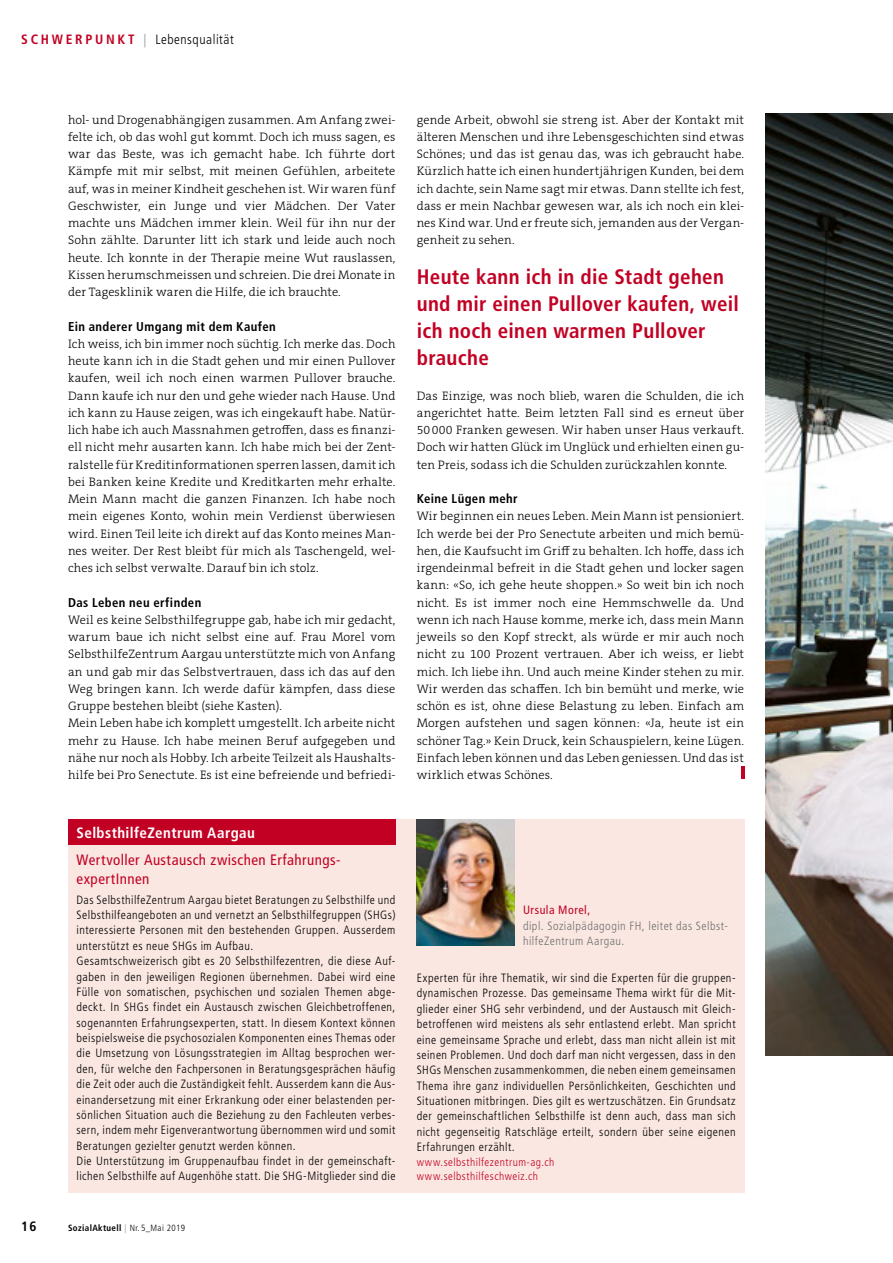
<style>
.page{position:relative;width:893px;height:1263px;background:#fff}
.page>*{position:absolute;margin:0;border:0;box-sizing:border-box;transform-origin:0 0}
.t1{font:700 condensed 21px/27px "Frutiger";letter-spacing:.015em;color:#c20023}
.t2{font:condensed 15px/19.5px "Frutiger";letter-spacing:.03em;color:#c20023}
.t3{font:700 condensed 15px "Frutiger";letter-spacing:.03em;color:#fff}
.t4{font:300 condensed 13.5px "Frutiger";letter-spacing:.04em;color:#000}
.t5{font:700 condensed 13.5px "Frutiger";color:#000}
.t6{font:700 condensed 12.75px "Frutiger";letter-spacing:.03em;color:#000}
.t7{font:300 12.3px/17.2px "The Serif B W3";letter-spacing:.015em;color:#000;text-align:justify}
.t8{font:300 condensed 12px/15.3px "Frutiger";letter-spacing:.04em;color:#000}
.t9{font:300 condensed 12px/15.3px "Frutiger";letter-spacing:.04em;color:#6f7070}
.t10{font:condensed 12px "Frutiger";letter-spacing:.04em;color:#c20023}
.t11{font:300 condensed 11.25px/14.7px "Frutiger";letter-spacing:.045em;color:#c20023}
.t12{font:700 condensed 9px "Frutiger";letter-spacing:.04em;color:#000}
.s1{font-weight:700;color:#c20023}
.s2{font-weight:700;color:#b1b4b4}
.s3{color:#b1b4b4}
.s4{font-weight:300}
</style>
<div class="page">
<svg style="left:741px;top:766px;width:3px;height:13px"></svg>
<div style="left:68px;top:819px;width:676px;height:374px;background:#fae7e1"></div>
<div style="left:68px;top:819px;width:327px;height:26px;background:#c20023"></div>
<img style="left:417px;top:819px;width:97px;height:126px">
<img style="left:765px;top:113px;width:128px;height:942px">
<p class="t4" style="left:21px;top:32px;width:214px"><span class="s1">S C H W E R P U N K T</span> <span class="s2">|</span> Lebensqualität</p>
<p class="t7" style="left:68px;top:111px;width:329px">hol- und Drogenabhängigen zusammen. Am Anfang zwei&shy;felte ich, ob das wohl gut kommt. Doch ich muss sagen, es war das Beste, was ich gemacht habe. Ich führte dort Kämpfe mit mir selbst, mit meinen Gefühlen, arbeitete auf, was in meiner Kindheit geschehen ist. Wir waren fünf Geschwister, ein Junge und vier Mädchen. Der Vater machte uns Mädchen immer klein. Weil für ihn nur der Sohn zählte. Darunter litt ich stark und leide auch noch heute. Ich konnte in der Therapie meine Wut rauslassen, Kissen herumschmeissen und schreien. Die drei Monate in der Tagesklinik waren die Hilfe, die ich brauchte.</p>
<p class="t6" style="left:68px;top:319px;width:209px">Ein anderer Umgang mit dem Kaufen</p>
<p class="t7" style="left:68px;top:335px;width:329px">Ich weiss, ich bin immer noch süchtig. Ich merke das. Doch heute kann ich in die Stadt gehen und mir einen Pullover kaufen, weil ich noch einen warmen Pullover brauche.<br>Dann kaufe ich nur den und gehe wieder nach Hause. Und ich kann zu Hause zeigen, was ich eingekauft habe. Natür&shy;lich habe ich auch Massnahmen getroffen, dass es finanzi&shy;ell nicht mehr ausarten kann. Ich habe mich bei der Zent&shy;ralstelle für Kreditinformationen sperren lassen, damit ich bei Banken keine Kredite und Kreditkarten mehr erhalte.<br>Mein Mann macht die ganzen Finanzen. Ich habe noch mein eigenes Konto, wohin mein Verdienst überwiesen wird. Einen Teil leite ich direkt auf das Konto meines Man&shy;nes weiter. Der Rest bleibt für mich als Taschengeld, wel&shy;ches ich selbst verwalte. Darauf bin ich stolz.</p>
<p class="t6" style="left:68px;top:595px;width:135px">Das Leben neu erfinden</p>
<p class="t7" style="left:68px;top:611px;width:329px;text-align:left">Weil es keine Selbsthilfegruppe gab, habe ich mir gedacht, warum baue ich nicht selbst eine auf. Frau Morel vom SelbsthilfeZentrum Aargau unterstützte mich von Anfang an und gab mir das Selbstvertrauen, dass ich das auf den Weg bringen kann. Ich werde dafür kämpfen, dass diese Gruppe bestehen bleibt (siehe Kasten).<br>Mein Leben habe ich komplett umgestellt. Ich arbeite nicht mehr zu Hause. Ich habe meinen Beruf aufgegeben und nähe nur noch als Hobby. Ich arbeite Teilzeit als Haushalts&shy;hilfe bei Pro Senectute. Es ist eine befreiende und befriedi-</p>
<p class="t3" style="left:77px;top:823px;width:180px">SelbsthilfeZentrum Aargau</p>
<p class="t2" style="left:77px;top:850px;width:265px">Wertvoller Austausch zwischen Erfahrungs&shy;expertInnen</p>
<p class="t8" style="left:77px;top:892px;width:320px">Das SelbsthilfeZentrum Aargau bietet Beratungen zu Selbsthilfe und Selbsthilfeangeboten an und vernetzt an Selbsthilfegruppen (SHGs) interessierte Personen mit den bestehenden Gruppen. Ausserdem unterstützt es neue SHGs im Aufbau.<br>Gesamtschweizerisch gibt es 20 Selbsthilfezentren, die diese Auf&shy;gaben in den jeweiligen Regionen übernehmen. Dabei wird eine Fülle von somatischen, psychischen und sozialen Themen abge&shy;deckt. In SHGs findet ein Austausch zwischen Gleichbetroffenen, sogenannten Erfahrungsexperten, statt. In diesem Kontext können beispielsweise die psychosozialen Komponenten eines Themas oder die Umsetzung von Lösungsstrategien im Alltag besprochen wer&shy;den, für welche den Fachpersonen in Beratungsgesprächen häufig die Zeit oder auch die Zuständigkeit fehlt. Ausserdem kann die Aus&shy;einandersetzung mit einer Erkrankung oder einer belastenden per&shy;sönlichen Situation auch die Beziehung zu den Fachleuten verbes&shy;sern, indem mehr Eigenverantwortung übernommen wird und somit Beratungen gezielter genutzt werden können.<br>Die Unterstützung im Gruppenaufbau findet in der gemeinschaft&shy;lichen Selbsthilfe auf Augenhöhe statt. Die SHG-Mitglieder sind die</p>
<p class="t5" style="left:21px;top:1218px;width:17px">16</p>
<p class="t12" style="left:68px;top:1222px;width:119px">SozialAktuell <span class="s3">|</span> <span class="s4">Nr. 5_Mai 2019</span></p>
<p class="t7" style="left:417px;top:111px;width:329px">gende Arbeit, obwohl sie streng ist. Aber der Kontakt mit älteren Menschen und ihre Lebensgeschichten sind etwas Schönes; und das ist genau das, was ich gebraucht habe.<br>Kürzlich hatte ich einen hundertjährigen Kunden, bei dem ich dachte, sein Name sagt mir etwas. Dann stellte ich fest, dass er mein Nachbar gewesen war, als ich noch ein klei&shy;nes Kind war. Und er freute sich, jemanden aus der Vergan&shy;genheit zu sehen.</p>
<h1 class="t1" style="left:417px;top:263px;width:324px">Heute kann ich in die Stadt gehen und mir einen Pullover kaufen, weil ich noch einen warmen Pullover brauche</h1>
<p class="t7" style="left:417px;top:387px;width:329px">Das Einzige, was noch blieb, waren die Schulden, die ich angerichtet hatte. Beim letzten Fall sind es erneut über 50000 Franken gewesen. Wir haben unser Haus verkauft.<br>Doch wir hatten Glück im Unglück und erhielten einen gu&shy;ten Preis, sodass ich die Schulden zurückzahlen konnte.</p>
<p class="t6" style="left:417px;top:491px;width:102px">Keine Lügen mehr</p>
<p class="t7" style="left:417px;top:508px;width:329px">Wir beginnen ein neues Leben. Mein Mann ist pensioniert.<br>Ich werde bei der Pro Senectute arbeiten und mich bemü&shy;hen, die Kaufsucht im Griff zu behalten. Ich hoffe, dass ich irgendeinmal befreit in die Stadt gehen und locker sagen kann: «So, ich gehe heute shoppen.» So weit bin ich noch nicht. Es ist immer noch eine Hemmschwelle da. Und wenn ich nach Hause komme, merke ich, dass mein Mann jeweils so den Kopf streckt, als würde er mir auch noch nicht zu 100 Prozent vertrauen. Aber ich weiss, er liebt mich. Ich liebe ihn. Und auch meine Kinder stehen zu mir.<br>Wir werden das schaffen. Ich bin bemüht und merke, wie schön es ist, ohne diese Belastung zu leben. Einfach am Morgen aufstehen und sagen können: «Ja, heute ist ein schöner Tag.» Kein Druck, kein Schauspielern, keine Lügen.<br>Einfach leben können und das Leben geniessen. Und das ist wirklich etwas Schönes.</p>
<p class="t10" style="left:523px;top:903px;width:69px">Ursula Morel,</p>
<p class="t9" style="left:523px;top:918px;width:206px">dipl. Sozialpädagogin FH, leitet das Selbst&shy;hilfeZentrum Aargau.</p>
<p class="t8" style="left:417px;top:970px;width:320px;text-align:justify">Experten für ihre Thematik, wir sind die Experten für die gruppen&shy;dynamischen Prozesse. Das gemeinsame Thema wirkt für die Mit&shy;glieder einer SHG sehr verbindend, und der Austausch mit Gleich&shy;betroffenen wird meistens als sehr entlastend erlebt. Man spricht eine gemeinsame Sprache und erlebt, dass man nicht allein ist mit seinen Problemen. Und doch darf man nicht vergessen, dass in den SHGs Menschen zusammenkommen, die neben einem gemeinsamen Thema ihre ganz individuellen Persönlichkeiten, Geschichten und Situationen mitbringen. Dies gilt es wertzuschätzen. Ein Grundsatz der gemeinschaftlichen Selbsthilfe ist denn auch, dass man sich nicht gegenseitig Ratschläge erteilt, sondern über seine eigenen Erfahrungen erzählt.</p>
<p class="t11" style="left:417px;top:1155px;width:139px">www.selbsthilfezentrum-ag.ch www.selbsthilfeschweiz.ch</p>
</div>
